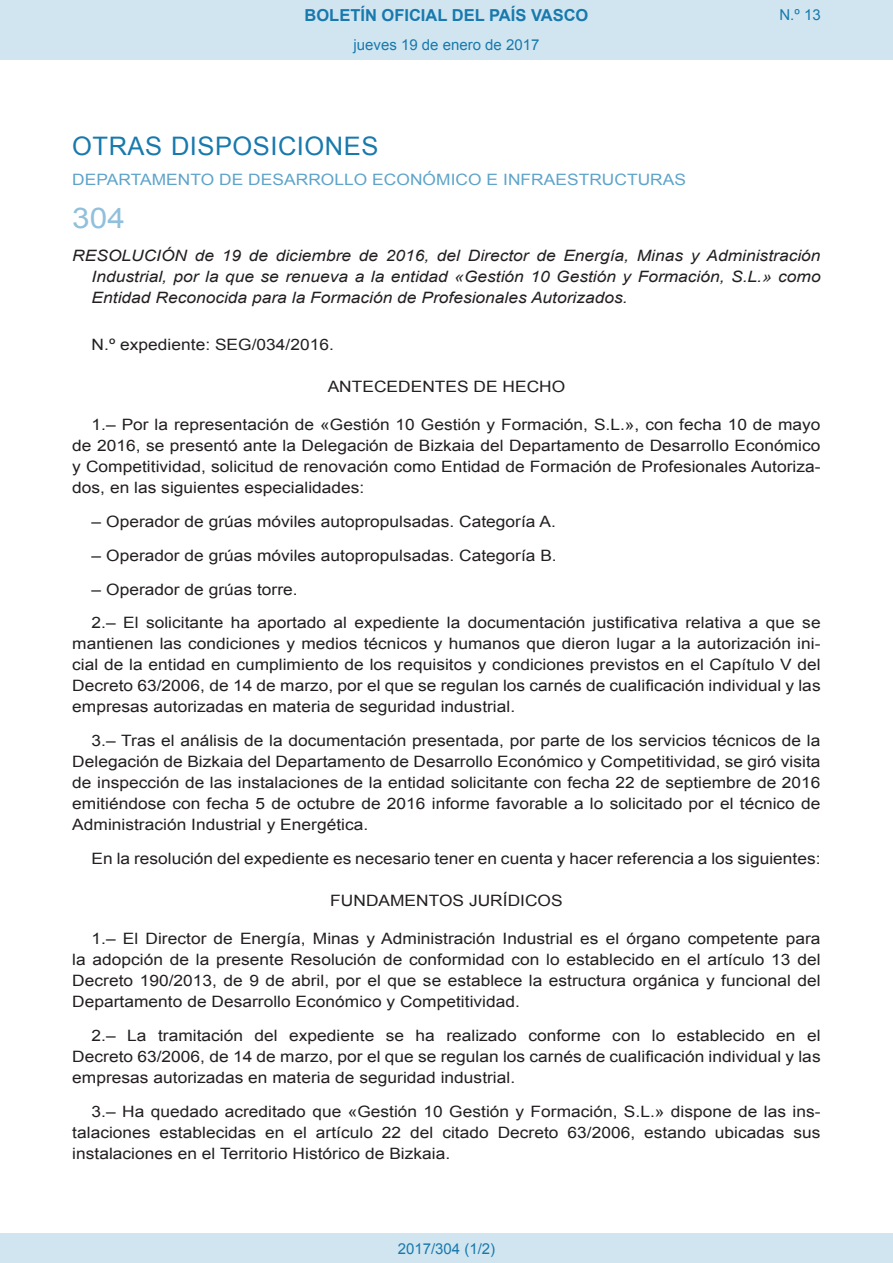
<style>
.page{position:relative;width:893px;height:1263px;background:#fff}
.page>*{position:absolute;margin:0;border:0;box-sizing:border-box;transform-origin:0 0}
.BOPVOrden{font:28.5px "Arial";color:#90c0db;scale:1.11 1}
.BOPVSeccion{font:25.5px "Arial";letter-spacing:.02em;color:#1879ad}
.t1{font:700 16.5px "Arial";color:#1879ad}
.BOPVDetalle{font:15.6px/21px "Arial";color:#231f20;text-align:justify;scale:1.11 1}
.BOPVTitulo{font:italic 15.6px/21px "Arial";color:#231f20;text-align:justify;scale:1.11 1}
.BOPVOrganismo{font:15.6px "Arial";letter-spacing:.005em;color:#5ea4ca;scale:1.11 1}
.BOPVClave{font:15.6px "Arial";color:#231f20;scale:1.11 1}
.Paginacion_Centro{font:15px "Arial";color:#1879ad}
</style>
<div class="page">
<div style="left:0;top:0;width:893px;height:60px;background:#d0e5f0"></div>
<div style="left:0;top:1233px;width:893px;height:30px;background:#d0e5f0"></div>
<p class="t1" style="left:305px;top:4px;width:285px">BOLETÍN OFICIAL DEL PAÍS VASCO</p>
<p class="Paginacion_Centro" style="left:353px;top:35px;width:187px">jueves 19 de enero de 2017</p>
<p class="Paginacion_Centro" style="left:779px;top:5px;width:43px">N.º 13</p>
<p class="BOPVSeccion" style="left:72px;top:129px;width:308px">OTRAS DISPOSICIONES</p>
<p class="BOPVOrganismo" style="left:72px;top:169px;width:554px">DEPARTAMENTO DE DESARROLLO ECONÓMICO E INFRAESTRUCTURAS</p>
<p class="BOPVOrden" style="left:72px;top:199px;width:49px">304</p>
<p class="BOPVTitulo" style="left:92px;top:246px;width:658px;text-indent:-19px">RESOLUCIÓN de 19 de diciembre de 2016, del Director de Energía, Minas y Administración Industrial, por la que se renueva a la entidad «Gestión 10 Gestión y Formación, S.L.» como Entidad Reconocida para la Formación de Profesionales Autorizados.</p>
<p class="BOPVDetalle" style="left:92px;top:334px;width:220px">N.º expediente: SEG/034/2016.</p>
<p class="BOPVClave" style="left:328px;top:377px;width:215px">ANTECEDENTES DE HECHO</p>
<p class="BOPVDetalle" style="left:72px;top:414px;width:676px;text-indent:19px">1.– Por la representación de «Gestión 10 Gestión y Formación, S.L.», con fecha 10 de mayo de 2016, se presentó ante la Delegación de Bizkaia del Departamento de Desarrollo Económico y Competitividad, solicitud de renovación como Entidad de Formación de Profesionales Autoriza&shy;dos, en las siguientes especialidades:</p>
<p class="BOPVDetalle" style="left:92px;top:511px;width:420px">– Operador de grúas móviles autopropulsadas. Categoría A.</p>
<p class="BOPVDetalle" style="left:92px;top:545px;width:421px">– Operador de grúas móviles autopropulsadas. Categoría B.</p>
<p class="BOPVDetalle" style="left:92px;top:579px;width:187px">– Operador de grúas torre.</p>
<p class="BOPVDetalle" style="left:72px;top:612px;width:676px;text-indent:19px">2.– El solicitante ha aportado al expediente la documentación justificativa relativa a que se mantienen las condiciones y medios técnicos y humanos que dieron lugar a la autorización ini&shy;cial de la entidad en cumplimiento de los requisitos y condiciones previstos en el Capítulo V del Decreto 63/2006, de 14 de marzo, por el que se regulan los carnés de cualificación individual y las empresas autorizadas en materia de seguridad industrial.</p>
<p class="BOPVDetalle" style="left:72px;top:730px;width:676px;text-indent:19px">3.– Tras el análisis de la documentación presentada, por parte de los servicios técnicos de la Delegación de Bizkaia del Departamento de Desarrollo Económico y Competitividad, se giró visita de inspección de las instalaciones de la entidad solicitante con fecha 22 de septiembre de 2016 emitiéndose con fecha 5 de octubre de 2016 informe favorable a lo solicitado por el técnico de Administración Industrial y Energética.</p>
<p class="BOPVDetalle" style="left:92px;top:848px;width:658px">En la resolución del expediente es necesario tener en cuenta y hacer referencia a los siguientes:</p>
<p class="BOPVClave" style="left:330px;top:890px;width:211px">FUNDAMENTOS JURÍDICOS</p>
<p class="BOPVDetalle" style="left:72px;top:928px;width:676px;text-indent:19px">1.– El Director de Energía, Minas y Administración Industrial es el órgano competente para la adopción de la presente Resolución de conformidad con lo establecido en el artículo 13 del Decreto 190/2013, de 9 de abril, por el que se establece la estructura orgánica y funcional del Departamento de Desarrollo Económico y Competitividad.</p>
<p class="BOPVDetalle" style="left:72px;top:1025px;width:676px;text-indent:19px">2.– La tramitación del expediente se ha realizado conforme con lo establecido en el Decreto 63/2006, de 14 de marzo, por el que se regulan los carnés de cualificación individual y las empresas autorizadas en materia de seguridad industrial.</p>
<p class="BOPVDetalle" style="left:72px;top:1101px;width:676px;text-indent:19px">3.– Ha quedado acreditado que «Gestión 10 Gestión y Formación, S.L.» dispone de las ins&shy;talaciones establecidas en el artículo 22 del citado Decreto 63/2006, estando ubicadas sus instalaciones en el Territorio Histórico de Bizkaia.</p>
<p class="Paginacion_Centro" style="left:398px;top:1238px;width:99px">2017/304 (1/2)</p>
</div>
